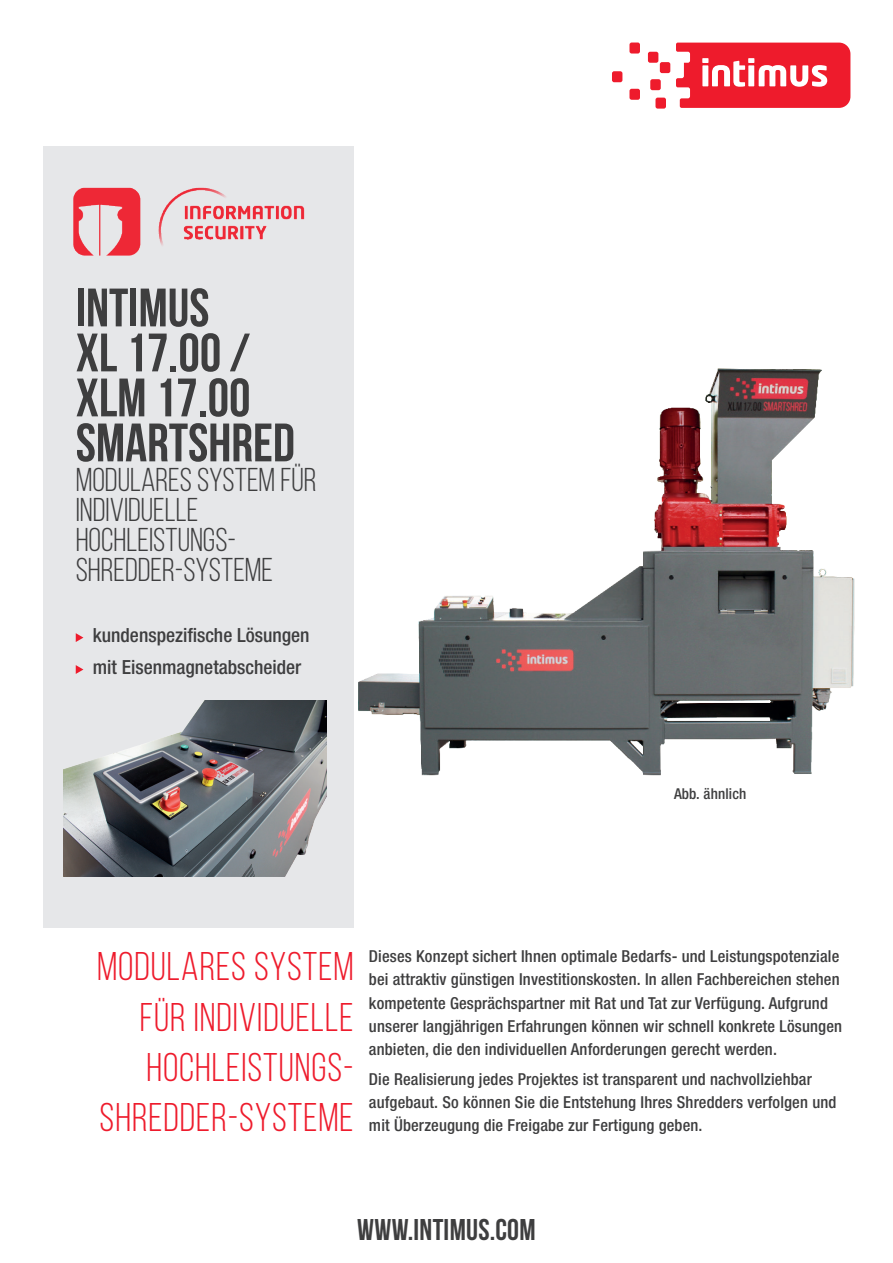
<style>
.page{position:relative;width:893px;height:1263px;background:#fff}
.page>*{position:absolute;margin:0;border:0;box-sizing:border-box;transform-origin:0 0}
.t1{font:700 54px/45px "Bebas Neue";color:#3e3e3f}
.t2{font:40.05px/50.2px "Bebas Neue";letter-spacing:.025em;color:#ee1b2c;text-align:right}
.t3{font:33px/30px "Bebas Neue";color:#3e3e3f}
.t4{font:700 30px "Bebas Neue";letter-spacing:.01em;color:#3e3e3f}
.t5{font:500 condensed 19.5px/32px "Helvetica Neue LT Std";color:#3e3e3f}
.t6{font:500 condensed 16.5px/23.2px "Helvetica Neue LT Std";letter-spacing:.01em;color:#3e3e3f}
.t7{font:500 condensed 15px "Helvetica Neue LT Std";letter-spacing:.01em;color:#3e3e3f}
</style>
<div class="page">
<div style="left:43px;top:146px;width:311px;height:782px;background:#e6e7e9"></div>
<svg style="left:612px;top:43px;width:238px;height:66px"></svg>
<img style="left:73px;top:187px;width:232px;height:69px">
<img style="left:64px;top:701px;width:263px;height:175px">
<img style="left:358px;top:368px;width:497px;height:408px">
<svg style="left:76px;top:633px;width:7px;height:9px"></svg>
<svg style="left:76px;top:665px;width:7px;height:9px"></svg>
<h1 class="t1" style="left:76px;top:285px;width:221px">INTIMUS<br>XL 17.00 /<br>XLM 17.00<br>SMARTSHRED</h1>
<h3 class="t3" style="left:76px;top:465px;width:242px">MODULARES SYSTEM FÜR<br>INDIVIDUELLE<br>HOCHLEISTUNGS-<br>SHREDDER-SYSTEME</h3>
<p class="t5" style="left:93px;top:619px;width:218px">kundenspezifische Lösungen mit Eisenmagnetabscheider</p>
<p class="t7" style="left:674px;top:785px;width:74px">Abb. ähnlich</p>
<h2 class="t2" style="left:97px;top:941px;width:258px">MODULARES SYSTEM<br>FÜR INDIVIDUELLE<br>HOCHLEISTUNGS-<br>SHREDDER-SYSTEME</h2>
<p class="t6" style="left:369px;top:944px;width:475px">Dieses Konzept sichert Ihnen optimale Bedarfs- und Leistungspotenziale bei attraktiv günstigen Investitionskosten. In allen Fachbereichen stehen kompetente Gesprächspartner mit Rat und Tat zur Verfügung. Aufgrund unserer langjährigen Erfahrungen können wir schnell konkrete Lösungen anbieten, die den individuellen Anforderungen gerecht werden.</p>
<p class="t6" style="left:369px;top:1067px;width:469px">Die Realisierung jedes Projektes ist transparent und nachvollziehbar aufgebaut. So können Sie die Entstehung Ihres Shredders verfolgen und mit Überzeugung die Freigabe zur Fertigung geben.</p>
<h3 class="t4" style="left:357px;top:1213px;width:180px">WWW.INTIMUS.COM</h3>
</div>
